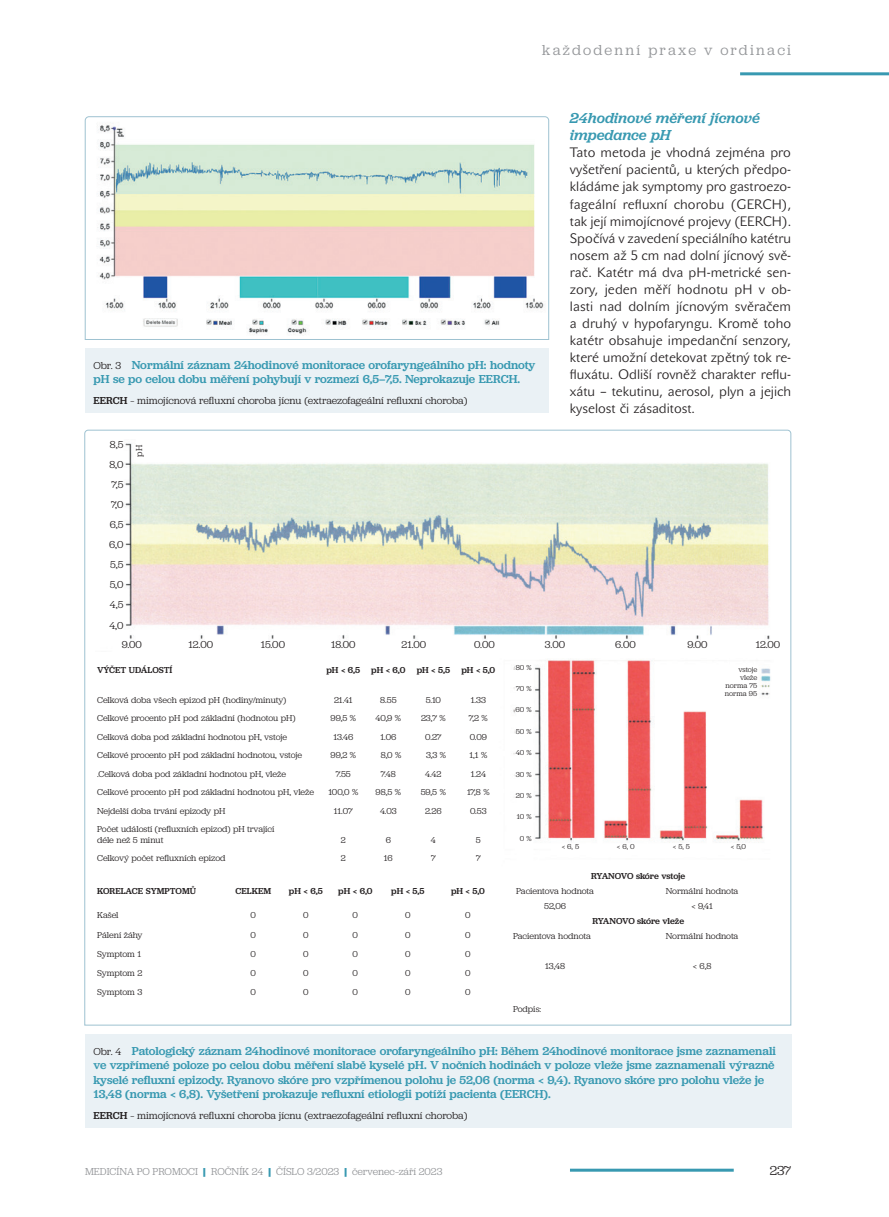
<style>
.page{position:relative;width:889px;height:1217px;background:#fff}
.page>*{position:absolute;margin:0;border:0;box-sizing:border-box;transform-origin:0 0}
.t1{font:italic 500 15px/17px "Jubilat";color:#3899b1}
.t2{font:15px "Jubilat";letter-spacing:.15em;color:#939598}
.t3{font:13.5px/17px "John Sans Lite Pro";color:#231f20;text-align:justify}
.t4{font:13.5px "Jubilat";color:#231f20}
.t5{font:500 12px/14.4px "Jubilat";letter-spacing:-.005em;color:#3899b1}
.t6{font:10.5px/20.1px "Jubilat";letter-spacing:-.005em;color:#231f20;text-align:justify}
.t7{font:10.5px "Jubilat";color:#939598}
.t8{font:9px/10.5px "Jubilat";letter-spacing:-.005em;color:#231f20}
.t9{font:500 9px "Jubilat";letter-spacing:-.005em;color:#231f20}
.t10{font:7.5px/7.9px "Jubilat";letter-spacing:-.005em;color:#231f20;text-align:right}
.s1{font-weight:400;font-size:10.5px;color:#231f20}
.s2{font-weight:500}
.s3{font-weight:700;color:#3899b1}
</style>
<div class="page">
<hr style="left:570px;top:1168px;width:163px;height:3px;background:#3899b1">
<hr style="left:740px;top:72px;width:149px;height:3px;background:#3899b1">
<svg style="left:84px;top:116px;width:465px;height:224px"></svg>
<div style="left:85px;top:348px;width:464px;height:64px;background:#eaf1f5"></div>
<svg style="left:84px;top:429px;width:707px;height:596px"></svg>
<div style="left:85px;top:1034px;width:706px;height:93px;background:#eaf1f5"></div>
<h1 class="t2" style="left:542px;top:41px;width:250px">každodenní praxe v ordinaci</h1>
<h3 class="t5" style="left:94px;top:357px;width:443px"><span class="s1">Obr. 3</span> Normální záznam 24hodinové monitorace orofaryngeálního pH: hodnoty pH se po celou dobu měření pohybují v rozmezí 6,5–7,5. Neprokazuje EERCH.</h3>
<p class="t6" style="left:94px;top:390px;width:375px"><span class="s2">EERCH</span> – mimojícnová refluxní choroba jícnu (extraezofageální refluxní choroba)</p>
<h1 class="t1" style="left:570px;top:109px;width:191px">24hodinové měření jícnové impedance pH</h1>
<p class="t3" style="left:570px;top:144px;width:223px">Tato metoda je vhodná zejména pro vyšetření pacientů, u kterých předpo&shy;kládáme jak symptomy pro gastroezo&shy;fageální refluxní chorobu (GERCH), tak její mimojícnové projevy (EERCH).<br>Spočívá v zavedení speciálního katétru nosem až 5 cm nad dolní jícnový svě&shy;rač. Katétr má dva pH‑metrické sen&shy;zory, jeden měří hodnotu pH v ob&shy;lasti nad dolním jícnovým svěračem a druhý v hypofaryngu. Kromě toho katétr obsahuje impedanční senzory, které umožní detekovat zpětný tok re&shy;fluxátu. Odliší rovněž charakter reflu&shy;xátu – tekutinu, aerosol, plyn a jejich kyselost či zásaditost.</p>
<p class="t6" style="left:109px;top:434px;width:16px">8,5<br>8,0<br>7,5<br>7,0<br>6,5<br>6,0<br>5,5<br>5,0<br>4,5<br>4,0</p>
<p class="t8" style="left:133px;top:456px;width:13px;rotate:-90deg">pH</p>
<p class="t6" style="left:122px;top:633px;width:22px">9.00</p>
<p class="t6" style="left:189px;top:633px;width:26px">12.00</p>
<p class="t6" style="left:261px;top:633px;width:26px">15.00</p>
<p class="t6" style="left:331px;top:633px;width:26px">18.00</p>
<p class="t6" style="left:402px;top:633px;width:26px">21.00</p>
<p class="t6" style="left:474px;top:633px;width:22px">0.00</p>
<p class="t6" style="left:545px;top:633px;width:22px">3.00</p>
<p class="t6" style="left:615px;top:633px;width:22px">6.00</p>
<p class="t6" style="left:687px;top:633px;width:22px">9.00</p>
<p class="t6" style="left:756px;top:633px;width:26px">12.00</p>
<p class="t9" style="left:97px;top:664px;width:77px">VÝČET UDÁLOSTÍ</p>
<p class="t9" style="left:326px;top:664px;width:125px">pH &lt; 6,5 pH &lt; 6,0 pH &lt; 5,5</p>
<p class="t9" style="left:461px;top:664px;width:35px">pH &lt; 5,0</p>
<p class="t8" style="left:97px;top:694px;width:190px">Celková doba všech epizod pH (hodiny/minuty)</p>
<p class="t8" style="left:334px;top:694px;width:20px">21.41</p>
<p class="t8" style="left:380px;top:694px;width:18px">8.55</p>
<p class="t8" style="left:426px;top:694px;width:17px">5.10</p>
<p class="t8" style="left:471px;top:694px;width:17px">1.33</p>
<p class="t8" style="left:97px;top:712px;width:200px">Celkové procento pH pod základní (hodnotou pH)</p>
<p class="t8" style="left:330px;top:712px;width:27px">99,5 %</p>
<p class="t8" style="left:375px;top:712px;width:27px">40,9 %</p>
<p class="t8" style="left:421px;top:712px;width:26px">23,7 %</p>
<p class="t8" style="left:469px;top:712px;width:20px">7,2 %</p>
<p class="t8" style="left:97px;top:731px;width:191px">Celková doba pod základní hodnotou pH, vstoje</p>
<p class="t8" style="left:333px;top:731px;width:21px">13.46</p>
<p class="t8" style="left:380px;top:731px;width:17px">1.06</p>
<p class="t8" style="left:425px;top:731px;width:18px">0.27</p>
<p class="t8" style="left:470px;top:731px;width:19px">0.09</p>
<p class="t8" style="left:97px;top:749px;width:206px">Celkové procento pH pod základní hodnotou, vstoje</p>
<p class="t8" style="left:331px;top:749px;width:27px">99,2 %</p>
<p class="t8" style="left:381px;top:749px;width:22px">8,0 %</p>
<p class="t8" style="left:426px;top:749px;width:22px">3,3 %</p>
<p class="t8" style="left:469px;top:749px;width:19px">1,1 %</p>
<p class="t8" style="left:97px;top:768px;width:190px">.Celková doba pod základní hodnotou pH, vleže</p>
<p class="t8" style="left:336px;top:768px;width:17px">7.55</p>
<p class="t8" style="left:381px;top:768px;width:16px">7.48</p>
<p class="t8" style="left:425px;top:768px;width:18px">4.42</p>
<p class="t8" style="left:471px;top:768px;width:17px">1.24</p>
<p class="t8" style="left:97px;top:786px;width:218px">Celkové procento pH pod základní hodnotou pH, vleže</p>
<p class="t8" style="left:328px;top:786px;width:31px">100,0 %</p>
<p class="t8" style="left:375px;top:786px;width:27px">98,5 %</p>
<p class="t8" style="left:421px;top:786px;width:27px">59,5 %</p>
<p class="t8" style="left:467px;top:786px;width:24px">17,8 %</p>
<p class="t8" style="left:97px;top:805px;width:130px">Nejdelší doba trvání epizody pH</p>
<p class="t8" style="left:334px;top:805px;width:20px">11.07</p>
<p class="t8" style="left:380px;top:805px;width:18px">4.03</p>
<p class="t8" style="left:425px;top:805px;width:18px">2.26</p>
<p class="t8" style="left:470px;top:805px;width:18px">0.53</p>
<p class="t8" style="left:97px;top:823px;width:179px">Počet událostí (refluxních epizod) pH trvající déle než 5 minut</p>
<p class="t8" style="left:341px;top:834px;width:6px">2</p>
<p class="t8" style="left:386px;top:834px;width:7px">6</p>
<p class="t8" style="left:431px;top:834px;width:6px">4</p>
<p class="t8" style="left:476px;top:834px;width:6px">5</p>
<p class="t8" style="left:97px;top:852px;width:130px">Celkový počet refluxních epizod</p>
<p class="t8" style="left:341px;top:852px;width:6px">2</p>
<p class="t8" style="left:384px;top:852px;width:10px">16</p>
<p class="t8" style="left:431px;top:852px;width:6px">7</p>
<p class="t8" style="left:476px;top:852px;width:6px">7</p>
<p class="t9" style="left:97px;top:884px;width:100px">KORELACE SYMPTOMŮ</p>
<p class="t9" style="left:235px;top:884px;width:37px">CELKEM</p>
<p class="t9" style="left:289px;top:884px;width:35px">pH &lt; 6,5</p>
<p class="t9" style="left:338px;top:884px;width:36px">pH &lt; 6,0</p>
<p class="t9" style="left:391px;top:884px;width:35px">pH &lt; 5,5</p>
<p class="t9" style="left:451px;top:884px;width:35px">pH &lt; 5,0</p>
<p class="t8" style="left:97px;top:909px;width:23px">Kašel</p>
<p class="t8" style="left:251px;top:909px;width:7px">0</p>
<p class="t8" style="left:303px;top:909px;width:7px">0</p>
<p class="t8" style="left:353px;top:909px;width:7px">0</p>
<p class="t8" style="left:405px;top:909px;width:7px">0</p>
<p class="t8" style="left:465px;top:909px;width:7px">0</p>
<p class="t8" style="left:97px;top:928px;width:47px">Pálení žáhy</p>
<p class="t8" style="left:251px;top:928px;width:7px">0</p>
<p class="t8" style="left:303px;top:928px;width:7px">0</p>
<p class="t8" style="left:353px;top:928px;width:7px">0</p>
<p class="t8" style="left:405px;top:928px;width:7px">0</p>
<p class="t8" style="left:465px;top:928px;width:7px">0</p>
<p class="t8" style="left:97px;top:948px;width:45px">Symptom 1</p>
<p class="t8" style="left:251px;top:948px;width:7px">0</p>
<p class="t8" style="left:303px;top:948px;width:7px">0</p>
<p class="t8" style="left:353px;top:948px;width:7px">0</p>
<p class="t8" style="left:405px;top:948px;width:7px">0</p>
<p class="t8" style="left:465px;top:948px;width:7px">0</p>
<p class="t8" style="left:97px;top:967px;width:47px">Symptom 2</p>
<p class="t8" style="left:251px;top:967px;width:7px">0</p>
<p class="t8" style="left:303px;top:967px;width:7px">0</p>
<p class="t8" style="left:353px;top:967px;width:7px">0</p>
<p class="t8" style="left:405px;top:967px;width:7px">0</p>
<p class="t8" style="left:465px;top:967px;width:7px">0</p>
<p class="t8" style="left:97px;top:986px;width:46px">Symptom 3</p>
<p class="t8" style="left:250px;top:986px;width:7px">0</p>
<p class="t8" style="left:303px;top:986px;width:7px">0</p>
<p class="t8" style="left:352px;top:986px;width:7px">0</p>
<p class="t8" style="left:405px;top:986px;width:7px">0</p>
<p class="t8" style="left:465px;top:986px;width:7px">0</p>
<p class="t10" style="left:516px;top:663px;width:17px">80 %</p>
<p class="t10" style="left:516px;top:684px;width:17px">70 %</p>
<p class="t10" style="left:515px;top:705px;width:18px">60 %</p>
<p class="t10" style="left:516px;top:727px;width:17px">50 %</p>
<p class="t10" style="left:516px;top:748px;width:17px">40 %</p>
<p class="t10" style="left:516px;top:769px;width:17px">30 %</p>
<p class="t10" style="left:516px;top:791px;width:17px">20 %</p>
<p class="t10" style="left:517px;top:812px;width:16px">10 %</p>
<p class="t10" style="left:520px;top:833px;width:13px">0 %</p>
<p class="t10" style="left:725px;top:665px;width:34px">vstoje vleže norma 75 norma 95</p>
<p class="t10" style="left:561px;top:841px;width:19px">&lt; 6, 5</p>
<p class="t10" style="left:617px;top:841px;width:19px">&lt; 6, 0</p>
<p class="t10" style="left:673px;top:841px;width:19px">&lt; 5, 5</p>
<p class="t10" style="left:730px;top:841px;width:17px">&lt; 5,0</p>
<p class="t9" style="left:591px;top:870px;width:96px">RYANOVO skóre vstoje</p>
<p class="t8" style="left:516px;top:885px;width:79px">Pacientova hodnota</p>
<p class="t8" style="left:666px;top:885px;width:74px">Normální hodnota</p>
<p class="t8" style="left:544px;top:900px;width:23px">52,06</p>
<p class="t8" style="left:691px;top:900px;width:23px">&lt; 9,41</p>
<p class="t9" style="left:592px;top:915px;width:93px">RYANOVO skóre vleže</p>
<p class="t8" style="left:513px;top:930px;width:79px">Pacientova hodnota</p>
<p class="t8" style="left:666px;top:930px;width:74px">Normální hodnota</p>
<p class="t8" style="left:545px;top:960px;width:21px">13,48</p>
<p class="t8" style="left:693px;top:960px;width:20px">&lt; 6,8</p>
<p class="t8" style="left:513px;top:1003px;width:30px">Podpis:</p>
<p class="t5" style="left:94px;top:1042px;width:684px"><span class="s1">Obr. 4</span> Patologický záznam 24hodinové monitorace orofaryngeálního pH: Během 24hodinové monitorace jsme zaznamenali ve vzpřímené poloze po celou dobu měření slabě kyselé pH. V nočních hodinách v poloze vleže jsme zaznamenali výrazně kyselé refluxní epizody. Ryanovo skóre pro vzpřímenou polohu je 52,06 (norma &lt; 9,4). Ryanovo skóre pro polohu vleže je 13,48 (norma &lt; 6,8). Vyšetření prokazuje refluxní etiologii potíží pacienta (EERCH).</p>
<p class="t6" style="left:94px;top:1104px;width:375px"><span class="s2">EERCH</span> – mimojícnová refluxní choroba jícnu (extraezofageální refluxní choroba)</p>
<p class="t7" style="left:85px;top:1164px;width:359px">MEDICÍNA PO PROMOCI <span class="s3">|</span> ROČNÍK 24 <span class="s3">|</span> ČÍSLO 3/2023 <span class="s3">|</span> červenec–září 2023</p>
<h2 class="t4" style="left:769px;top:1161px;width:23px">237</h2>
</div>
